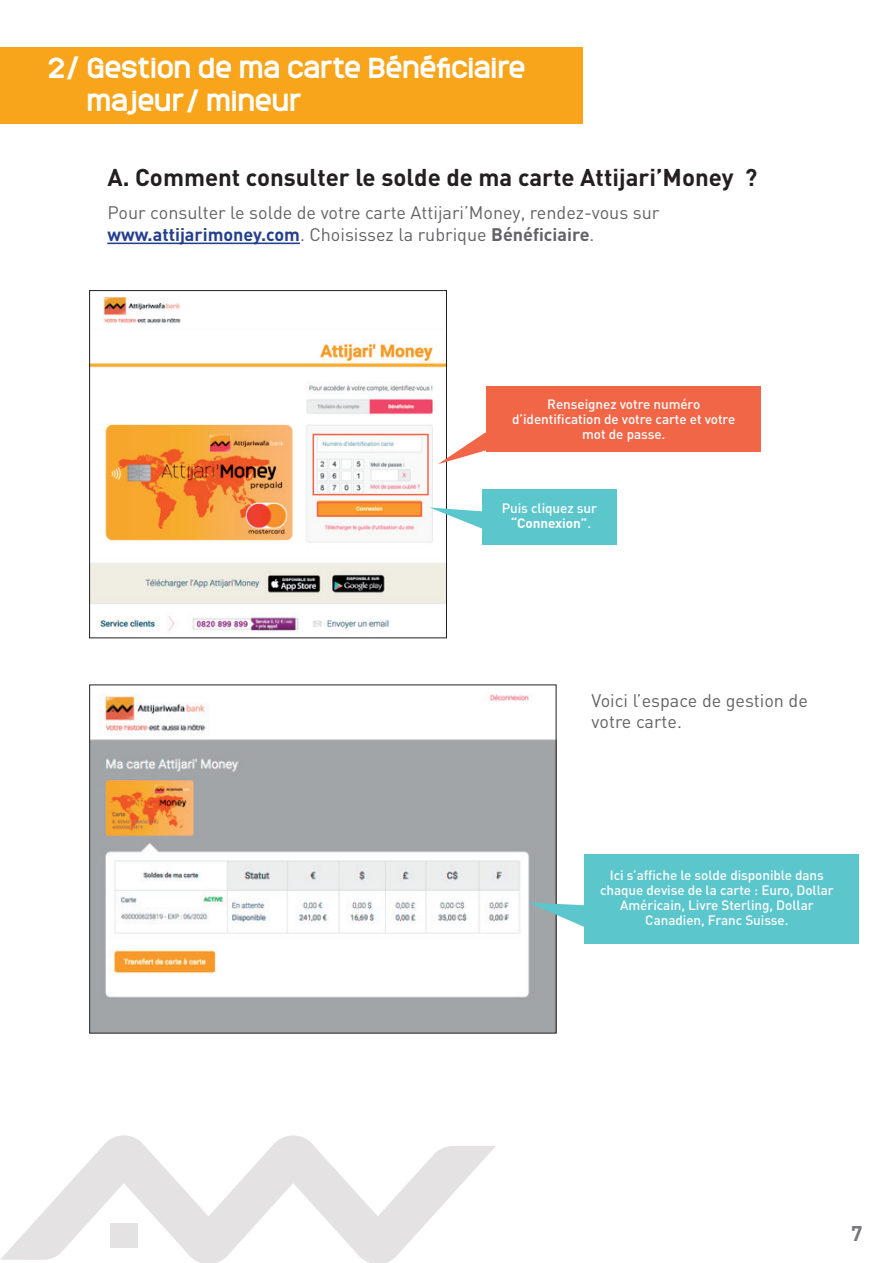
<style>
.page{position:relative;width:893px;height:1263px;background:#fff}
.page>*{position:absolute;margin:0;border:0;box-sizing:border-box;transform-origin:0 0}
.t1{font:700 27px/32.4px "Monark";letter-spacing:-.035em;color:#fff}
.t2{font:700 24px "DIN";color:#231f20}
.t3{font:700 21px "DIN";color:#76787b}
.t4{font:18px/21.6px "DIN";color:#636366}
.t5{font:500 13.5px/15px "DIN";letter-spacing:-.005em;color:#fff;text-align:center}
.s1{font-weight:700;color:#253f8e}
.s2{font-weight:700}
</style>
<div class="page">
<svg style="left:0;top:1135px;width:496px;height:128px"></svg>
<div style="left:110px;top:1224px;width:27px;height:24px;background:#e4e2e2"></div>
<div style="left:0;top:47px;width:583px;height:76px;background:#f9a51b"></div>
<hr style="left:107px;top:243px;width:193px;height:1px;background:#253f8e">
<img style="left:91px;top:297px;width:354px;height:335px">
<div style="left:89px;top:290px;width:358px;height:348px;border:1px solid #231f20"></div>
<img style="left:91px;top:694px;width:463px;height:337px">
<div style="left:313px;top:434px;width:116px;height:61px;border:2px solid #f26648"></div>
<div style="left:486px;top:387px;width:275px;height:65px;background:#f26648"></div>
<svg style="left:438px;top:432px;width:48px;height:32px"></svg>
<div style="left:317px;top:502px;width:105px;height:15px;border:2px solid #f26648"></div>
<div style="left:482px;top:489px;width:134px;height:55px;background:#5cc6cd"></div>
<svg style="left:430px;top:507px;width:52px;height:22px"></svg>
<div style="left:584px;top:855px;width:275px;height:89px;background:#5cc6cd"></div>
<svg style="left:528px;top:902px;width:56px;height:25px"></svg>
<h1 class="t1" style="left:86px;top:51px;width:441px;text-indent:-39px">2/ Gestion de ma carte Bénéficiaire majeur/ mineur</h1>
<h2 class="t2" style="left:107px;top:161px;width:651px">A. Comment consulter le solde de ma carte Attijari’Money ?</h2>
<h3 class="t4" style="left:107px;top:202px;width:553px">Pour consulter le solde de votre carte Attijari’Money, rendez-vous sur <span class="s1">www.attijarimoney.com</span>. Choisissez la rubrique <span class="s2">Bénéficiaire</span>.</h3>
<p class="t5" style="left:512px;top:397px;width:225px">Renseignez votre numéro d’identification de votre carte et votre mot de passe.</p>
<p class="t5" style="left:502px;top:500px;width:97px">Puis cliquez sur <span class="s2">“Connexion”</span>.</p>
<h3 class="t4" style="left:592px;top:689px;width:218px">Voici l’espace de gestion de votre carte.</h3>
<p class="t5" style="left:600px;top:867px;width:235px">Ici s’affiche le solde disponible dans chaque devise de la carte : Euro, Dollar Américain, Livre Sterling, Dollar Canadien, Franc Suisse.</p>
<h3 class="t3" style="left:851px;top:1219px;width:13px">7</h3>
</div>
